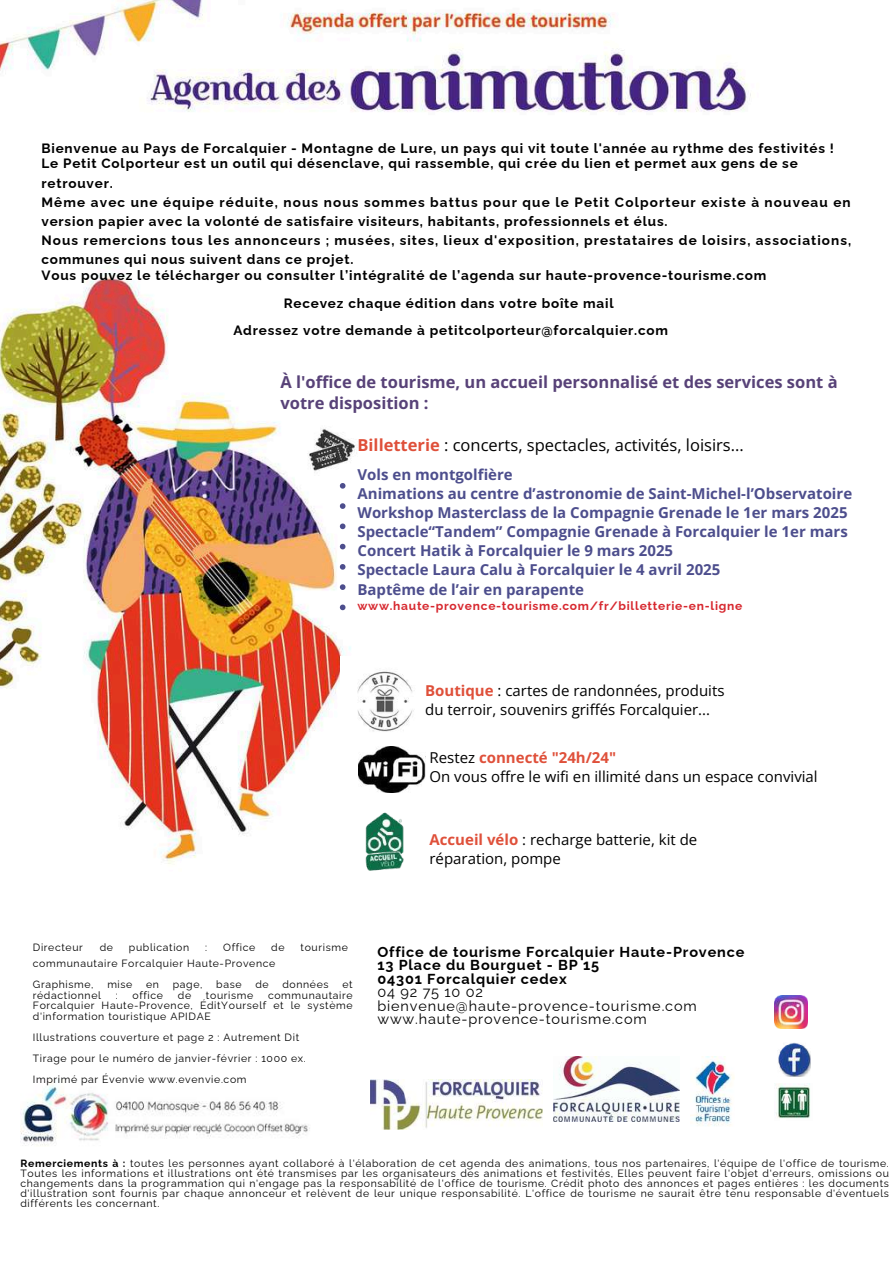
<style>
.page{position:relative;width:894px;height:1264px;background:#fff}
.page>*{position:absolute;margin:0;border:0;box-sizing:border-box;transform-origin:0 0}
.t1{font:700 16.5px/21.3px "Open Sans";color:#584278}
.t2{font:16.5px "Open Sans";color:#000}
.t3{font:700 15px/19.2px "Open Sans";color:#4d4e8d}
.t4{font:15px/19.2px "Open Sans";color:#000}
.t5{font:700 14.4px/13.5px "Raleway";letter-spacing:.06em;color:#000}
.t6{font:14.4px/13.5px "Raleway";letter-spacing:.06em;color:#000}
.t7{font:700 13.5px/19.2px "Raleway";letter-spacing:.06em;color:#000}
.t8{font:700 12px "Raleway";letter-spacing:.06em;color:#d7282f}
.t9{font:10.5px/10.2px "Raleway";letter-spacing:.06em;color:#000}
.s1{font-weight:700;color:#df503a}
.s2{font-weight:700}
</style>
<div class="page">
<img style="left:0;top:0;width:811px;height:1146px">
<div style="left:311px;top:307px;width:357px;height:178px;background:#fff;border-radius:7px"></div>
<img style="left:690px;top:1056px;width:44px;height:70px">
<img style="left:348px;top:805px;width:72px;height:72px">
<img style="left:553px;top:1056px;width:126px;height:65px">
<img style="left:776px;top:1042px;width:34px;height:34px">
<img style="left:774px;top:995px;width:33px;height:33px">
<img style="left:358px;top:746px;width:67px;height:46px">
<img style="left:296px;top:414px;width:61px;height:64px">
<img style="left:340px;top:656px;width:89px;height:89px">
<img style="left:774px;top:1083px;width:37px;height:37px">
<img style="left:370px;top:1079px;width:173px;height:50px">
<img style="left:20px;top:1079px;width:291px;height:66px">
<svg style="left:340px;top:483px;width:5px;height:5px"></svg>
<svg style="left:340px;top:503px;width:5px;height:6px"></svg>
<svg style="left:340px;top:523px;width:5px;height:6px"></svg>
<svg style="left:340px;top:544px;width:5px;height:5px"></svg>
<svg style="left:340px;top:564px;width:5px;height:5px"></svg>
<svg style="left:340px;top:584px;width:5px;height:6px"></svg>
<svg style="left:340px;top:604px;width:5px;height:6px"></svg>
<p class="t7" style="left:41px;top:140px;width:793px;line-height:15.8px">Bienvenue au Pays de Forcalquier - Montagne de Lure, un pays qui vit toute l'année au rythme des festivités !<br>Le Petit Colporteur est un outil qui désenclave, qui rassemble, qui crée du lien et permet aux gens de se</p>
<p class="t7" style="left:41px;top:173px;width:811px">retrouver.<br>Même avec une équipe réduite, nous nous sommes battus pour que le Petit Colporteur existe à nouveau en version papier avec la volonté de satisfaire visiteurs, habitants, professionnels et élus.<br>Nous remercions tous les annonceurs ; musées, sites, lieux d'exposition, prestataires de loisirs, associations, communes qui nous suivent dans ce projet.</p>
<p class="t7" style="left:41px;top:265px;width:726px">Vous pouvez le télécharger ou consulter l’intégralité de l’agenda sur haute-provence-tourisme.com</p>
<p class="t7" style="left:283px;top:293px;width:331px">Recevez chaque édition dans votre boîte mail</p>
<p class="t7" style="left:233px;top:320px;width:436px">Adressez votre demande à petitcolporteur@forcalquier.com</p>
<h1 class="t1" style="left:280px;top:371px;width:558px">À l'office de tourisme, un accueil personnalisé et des services sont à votre disposition :</h1>
<h1 class="t2" style="left:357px;top:433px;width:388px"><span class="s1">Billetterie</span> : concerts, spectacles, activités, loisirs...</h1>
<p class="t3" style="left:357px;top:464px;width:496px">Vols en montgolfière<br>Animations au centre d’astronomie de Saint-Michel-l’Observatoire Workshop Masterclass de la Compagnie Grenade le 1er mars 2025<br>Spectacle“Tandem” Compagnie Grenade à Forcalquier le 1er mars Concert Hatik à Forcalquier le 9 mars 2025<br>Spectacle Laura Calu à Forcalquier le 4 avril 2025<br>Baptême de l’air en parapente</p>
<p class="t8" style="left:357px;top:599px;width:386px">www.haute-provence-tourisme.com/fr/billetterie-en-ligne</p>
<h2 class="t4" style="left:425px;top:680px;width:301px"><span class="s1">Boutique</span> : cartes de randonnées, produits du terroir, souvenirs griffés Forcalquier...</h2>
<h2 class="t4" style="left:429px;top:747px;width:389px">Restez <span class="s1">connecté "24h/24"<br></span>On vous offre le wifi en illimité dans un espace convivial</h2>
<h2 class="t4" style="left:429px;top:829px;width:269px"><span class="s1">Accueil vélo</span> : recharge batterie, kit de réparation, pompe</h2>
<p class="t9" style="left:33px;top:942px;width:52px">Directeur</p>
<p class="t9" style="left:100px;top:942px;width:15px">de</p>
<p class="t9" style="left:129px;top:942px;width:62px">publication</p>
<p class="t9" style="left:205px;top:942px;width:3px">:</p>
<p class="t9" style="left:223px;top:942px;width:34px">Office</p>
<p class="t9" style="left:271px;top:942px;width:15px">de</p>
<p class="t9" style="left:300px;top:942px;width:49px">tourisme</p>
<p class="t9" style="left:33px;top:953px;width:244px;line-height:21px">communautaire Forcalquier Haute-Provence<br>Graphisme,</p>
<p class="t9" style="left:107px;top:979px;width:27px">mise</p>
<p class="t9" style="left:146px;top:979px;width:14px">en</p>
<p class="t9" style="left:173px;top:979px;width:31px">page,</p>
<p class="t9" style="left:216px;top:979px;width:27px">base</p>
<p class="t9" style="left:255px;top:979px;width:15px">de</p>
<p class="t9" style="left:282px;top:979px;width:48px">données</p>
<p class="t9" style="left:342px;top:979px;width:12px">et</p>
<p class="t9" style="left:33px;top:990px;width:70px">rédactionnel</p>
<p class="t9" style="left:116px;top:990px;width:3px">:</p>
<p class="t9" style="left:132px;top:990px;width:32px">office</p>
<p class="t9" style="left:178px;top:990px;width:15px">de</p>
<p class="t9" style="left:206px;top:990px;width:49px">tourisme</p>
<p class="t9" style="left:33px;top:989px;width:321px;text-align:justify;text-indent:235px">communautaire Forcalquier Haute-Provence, ÉditYourself et le système d'information touristique APIDAE</p>
<p class="t9" style="left:33px;top:1026px;width:274px;line-height:21px">Illustrations couverture et page 2 : Autrement Dit<br>Tirage pour le numéro de janvier-février : 1000 ex.<br>Imprimé par Évenvie www.evenvie.com</p>
<h3 class="t5" style="left:377px;top:944px;width:368px">Office de tourisme Forcalquier Haute-Provence<br>13 Place du Bourguet - BP 15<br>04301 Forcalquier cedex</h3>
<h3 class="t6" style="left:377px;top:985px;width:321px">04 92 75 10 02 bienvenue@haute-provence-tourisme.com www.haute-provence-tourisme.com</h3>
<p class="t9" style="left:20px;top:1157px;width:869px;text-align:justify"><span class="s2">Remerciements à :</span> toutes les personnes ayant collaboré à l'élaboration de cet agenda des animations, tous nos partenaires, l'équipe de l'office de tourisme.<br>Toutes les informations et illustrations ont été transmises par les organisateurs des animations et festivités, Elles peuvent faire l'objet d'erreurs, omissions ou changements dans la programmation qui n'engage pas la responsabilité de l'office de tourisme. Crédit photo des annonces et pages entières : les documents d'illustration sont fournis par chaque annonceur et relèvent de leur unique responsabilité. L'office de tourisme ne saurait être tenu responsable d'éventuels différents les concernant.</p>
</div>
